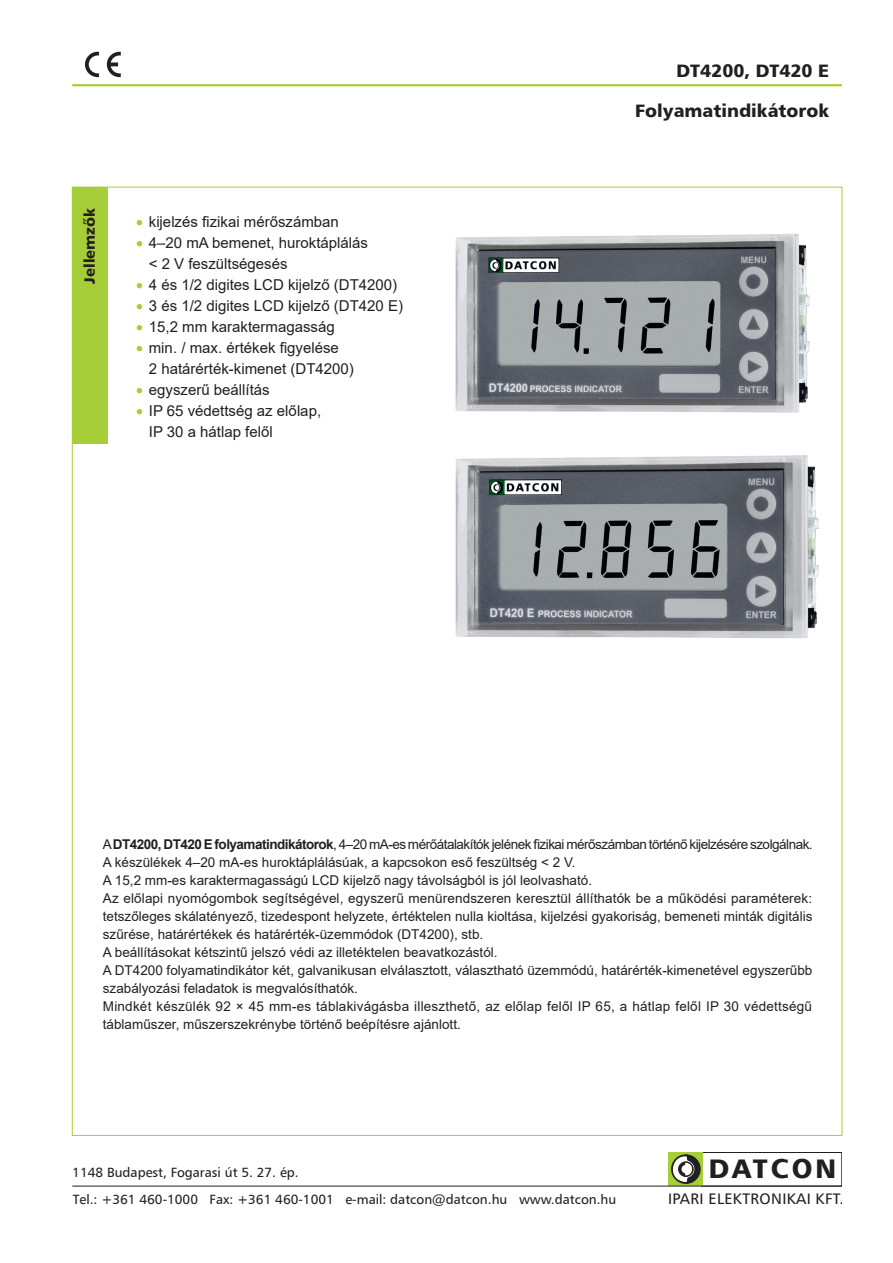
<style>
.page{position:relative;width:893px;height:1263px;background:#fff}
.page>*{position:absolute;margin:0;border:0;box-sizing:border-box;transform-origin:0 0}
.t1{font:26.85px "Humanist 777 Blk HUN Normal";letter-spacing:.105em;color:#231f20}
.Szöveg_törzs{font:18px "Humanist 777 Blk HUN Normal";color:#231f20}
.t2{font:15.3px "Humanist 777 HUN Normal";letter-spacing:.025em;color:#231f20}
.Szöveg_felsorolás{font:15px/21px "Arial";color:#231f20}
.Szöveg_törzs-2{font:15px "Humanist 777 Blk HUN Normal";color:#231f20}
.Szöveg_törzs-3{font:13.5px/18px "Arial";color:#231f20}
.Szöveg_törzs-4{font:13.5px "Arial";letter-spacing:-.035em;color:#231f20}
.t3{font:13.5px/26.4px "Humanist 777 HUN Normal";color:#231f20}
.s1{color:#a6ce39}
.s2{font-weight:700}
</style>
<div class="page">
<hr style="left:72px;top:84px;width:770px;height:2px;background:#a6ce39">
<div style="left:72px;top:187px;width:36px;height:256px;background:#a6ce39"></div>
<div style="left:701px;top:1152px;width:141px;height:34px;border:1px solid #231f20"></div>
<svg style="left:666px;top:1152px;width:37px;height:34px"></svg>
<hr style="left:72px;top:1186px;width:770px;height:1px;background:#231f20">
<svg style="left:85px;top:52px;width:14px;height:25px"></svg>
<svg style="left:107px;top:52px;width:14px;height:25px"></svg>
<img style="left:414px;top:186px;width:429px;height:214px">
<img style="left:455px;top:400px;width:388px;height:293px">
<p class="Szöveg_törzs" style="left:677px;top:59px;width:154px">DT4200, DT420 E</p>
<p class="Szöveg_törzs-2" style="left:80px;top:284px;width:77px;rotate:-90deg">Jellemzők</p>
<p class="Szöveg_felsorolás" style="left:136px;top:211px;width:204px"><span class="s1">•</span> kijelzés fizikai mérőszámban</p>
<p class="Szöveg_felsorolás" style="left:136px;top:232px;width:234px"><span class="s1">•</span> 4–20 mA bemenet, huroktáplálás</p>
<p class="Szöveg_felsorolás" style="left:149px;top:253px;width:140px">&lt; 2 V feszültségesés</p>
<p class="Szöveg_felsorolás" style="left:136px;top:274px;width:263px"><span class="s1">•</span> 4 és 1/2 digites LCD kijelző (DT4200)</p>
<p class="Szöveg_felsorolás" style="left:136px;top:295px;width:269px"><span class="s1">•</span> 3 és 1/2 digites LCD kijelző (DT420 E)</p>
<p class="Szöveg_felsorolás" style="left:136px;top:316px;width:200px"><span class="s1">•</span> 15,2 mm karaktermagasság</p>
<p class="Szöveg_felsorolás" style="left:136px;top:337px;width:204px"><span class="s1">•</span> min. / max. értékek figyelése</p>
<p class="Szöveg_felsorolás" style="left:149px;top:358px;width:207px">2 határérték-kimenet (DT4200)</p>
<p class="Szöveg_felsorolás" style="left:136px;top:379px;width:135px"><span class="s1">•</span> egyszerű beállítás</p>
<p class="Szöveg_felsorolás" style="left:149px;top:400px;width:174px;text-indent:-13px"><span class="s1">•</span> IP 65 védettség az előlap,<br>IP 30 a hátlap felől</p>
<p class="Szöveg_törzs" style="left:635px;top:99px;width:195px">Folyamatindikátorok</p>
<p class="Szöveg_törzs-4" style="left:103px;top:835px;width:711px">A <span class="s2">DT4200, DT420 E folyamatindikátorok</span>, 4–20 mA-es mérőátalakítók jelének fizikai mérőszámban történő kijelzésére szolgálnak.</p>
<p class="Szöveg_törzs-3" style="left:103px;top:853px;width:474px">A készülékek 4–20 mA-es huroktáplálásúak, a kapcsokon eső feszültség &lt; 2 V.</p>
<p class="Szöveg_törzs-3" style="left:103px;top:871px;width:491px">A 15,2 mm-es karaktermagasságú LCD kijelző nagy távolságból is jól leolvasható.</p>
<p class="Szöveg_törzs-3" style="left:103px;top:889px;width:711px;text-align:justify">Az előlapi nyomógombok segítségével, egyszerű menürendszeren keresztül állíthatók be a működési paraméterek: tetszőleges skálatényező, tizedespont helyzete, értéktelen nulla kioltása, kijelzési gyakoriság, bemeneti minták digitális szűrése, határértékek és határérték-üzemmódok (DT4200), stb.</p>
<p class="Szöveg_törzs-3" style="left:103px;top:943px;width:396px">A beállításokat kétszintű jelszó védi az illetéktelen beavatkozástól.</p>
<p class="Szöveg_törzs-3" style="left:103px;top:961px;width:711px">A DT4200 folyamatindikátor két, galvanikusan elválasztott, választható üzemmódú, határérték-kimenetével egyszerűbb szabályozási feladatok is megvalósíthatók.</p>
<p class="Szöveg_törzs-3" style="left:103px;top:997px;width:711px">Mindkét készülék 92 × 45 mm-es táblakivágásba illeszthető, az előlap felől IP 65, a hátlap felől IP 30 védettségű táblaműszer, műszerszekrénybe történő beépítésre ajánlott.</p>
<p class="t3" style="left:72px;top:1159px;width:546px">1148 Budapest, Fogarasi út 5. 27. ép.<br>Tel.: +361 460-1000 Fax: +361 460-1001 e-mail: datcon@datcon.hu www.datcon.hu</p>
<p class="t1" style="left:709px;top:1152px;width:129px">DATCON</p>
<p class="t2" style="left:668px;top:1189px;width:177px">IPARI ELEKTRONIKAI KFT.</p>
</div>
